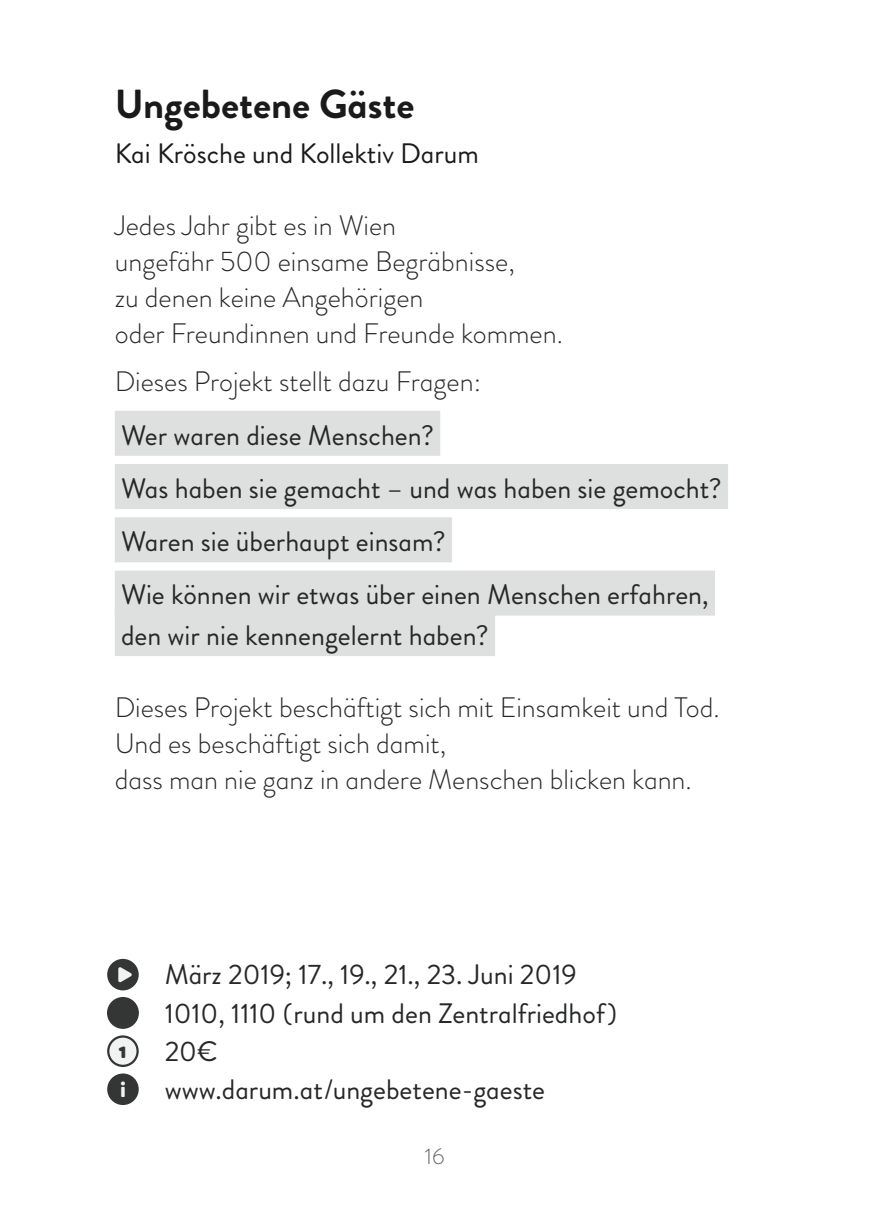
<style>
.page{position:relative;width:893px;height:1212px;background:#fff}
.page>*{position:absolute;margin:0;border:0;box-sizing:border-box;transform-origin:0 0}
.t1{font:700 40.5px "Brandon Grotesque";color:#1a1a1a}
.t2{font:28.12px/53.3px "Brandon Grotesque";color:#262727}
.t3{font:300 28.12px/36px "Brandon Grotesque";color:#262727}
.t4{font:28.12px "Brandon Grotesque";color:#1a1a1a}
.t5{font:300 22.5px "Brandon Grotesque";color:#626464}
.t6{font:800 22.5px "Circe Rounded";color:#f1f2f2}
</style>
<div class="page">
<div style="left:115px;top:411px;width:325px;height:45px;background:#dde0df"></div>
<div style="left:115px;top:464px;width:613px;height:45px;background:#dde0df"></div>
<div style="left:115px;top:517px;width:337px;height:45px;background:#dde0df"></div>
<div style="left:115px;top:570px;width:600px;height:45px;background:#dde0df"></div>
<div style="left:115px;top:611px;width:380px;height:45px;background:#dde0df"></div>
<div style="left:107px;top:959px;width:32px;height:31px;background:#343535;border-radius:50%"></div>
<svg style="left:118px;top:967px;width:14px;height:16px"></svg>
<div style="left:107px;top:997px;width:32px;height:32px;background:#343535;border-radius:50%"></div>
<svg style="left:108px;top:1036px;width:30px;height:30px"></svg>
<div style="left:107px;top:1035px;width:32px;height:32px;border:2px solid #343535;border-radius:50%"></div>
<div style="left:107px;top:1073px;width:32px;height:32px;background:#343535;border-radius:50%"></div>
<svg style="left:119px;top:1046px;width:6px;height:12px"></svg>
<h1 class="t1" style="left:115px;top:75px;width:301px">Ungebetene Gäste</h1>
<p class="t4" style="left:115px;top:134px;width:366px">Kai Krösche und Kollektiv Darum</p>
<p class="t3" style="left:115px;top:207px;width:450px">Jedes Jahr gibt es in Wien<br>ungefähr 500 einsame Begräbnisse,<br>zu denen keine Angehörigen<br>oder Freundinnen und Freunde kommen.</p>
<p class="t3" style="left:115px;top:364px;width:368px">Dieses Projekt stellt dazu Fragen:</p>
<p class="t2" style="left:121px;top:409px;width:602px">Wer waren diese Menschen?<br>Was haben sie gemacht – und was haben sie gemocht?<br>Waren sie überhaupt einsam?<br>Wie können wir etwas über einen Menschen erfahren,</p>
<p class="t2" style="left:121px;top:609px;width:369px">den wir nie kennengelernt haben?</p>
<p class="t3" style="left:115px;top:689px;width:606px">Dieses Projekt beschäftigt sich mit Einsamkeit und Tod.<br>Und es beschäftigt sich damit,<br>dass man nie ganz in andere Menschen blicken kann.</p>
<p class="t2" style="left:165px;top:956px;width:454px;line-height:38.2px">März 2019; 17., 19., 21., 23. Juni 2019<br>1010, 1110 (rund um den Zentralfriedhof )<br>20€</p>
<p class="t6" style="left:120px;top:1076px;width:8px">i</p>
<p class="t2" style="left:165px;top:1063px;width:382px">www.darum.at/ungebetene-gaeste</p>
<p class="t5" style="left:425px;top:1141px;width:21px">16</p>
</div>
